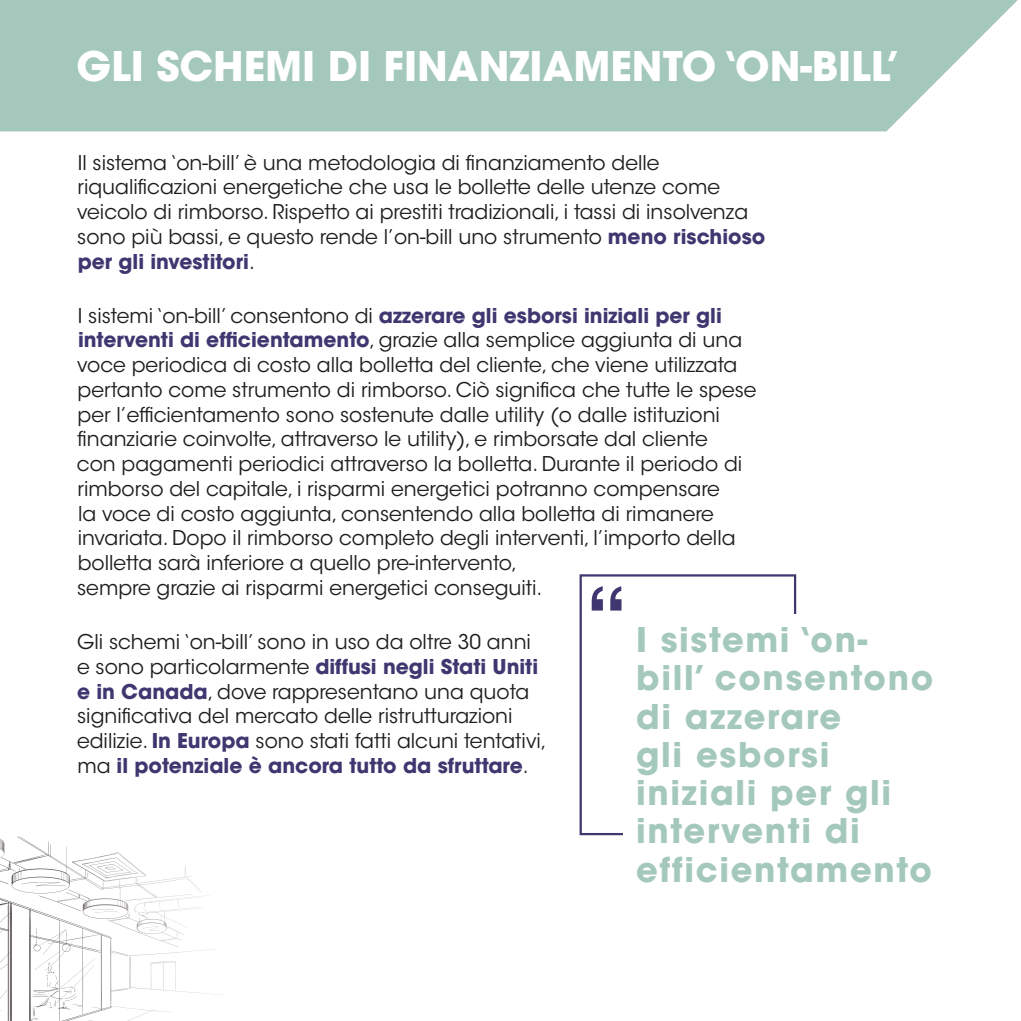
<style>
.page{position:relative;width:1021px;height:1021px;background:#fff}
.page>*{position:absolute;margin:0;border:0;box-sizing:border-box;transform-origin:0 0}
.t1{font:700 40.5px "ITC Avant Garde Std";color:#fff}
.t2{font:700 33.75px/38.2px "ITC Avant Garde Std";letter-spacing:.05em;color:#a4c8bb}
.t3{font:20.25px/24.8px "ITC Avant Garde Std";color:#1d1d1b}
.s1{font-weight:700;color:#3e3770}
</style>
<div class="page">
<svg style="left:0;top:836px;width:216px;height:184px"></svg>
<div style="left:0;top:0;width:1017px;height:131px;background:#a4c8bb"></div>
<div style="left:579px;top:574px;width:217px;height:261px;border:2px solid #3e3770"></div>
<div style="left:622px;top:614px;width:336px;height:322px;background:#fff"></div>
<svg style="left:591px;top:586px;width:30px;height:24px"></svg>
<h1 class="t1" style="left:76px;top:40px;width:826px">GLI SCHEMI DI FINANZIAMENTO ‘ON-BILL’</h1>
<p class="t3" style="left:77px;top:150px;width:689px">Il sistema ‘on-bill’ è una metodologia di finanziamento delle riqualificazioni energetiche che usa le bollette delle utenze come veicolo di rimborso. Rispetto ai prestiti tradizionali, i tassi di insolvenza sono più bassi, e questo rende l’on-bill uno strumento <span class="s1">meno rischioso per gli investitori</span>.</p>
<p class="t3" style="left:77px;top:303px;width:681px">I sistemi ‘on-bill’ consentono di <span class="s1">azzerare gli esborsi iniziali per gli interventi di efficientamento</span>, grazie alla semplice aggiunta di una voce periodica di costo alla bolletta del cliente, che viene utilizzata pertanto come strumento di rimborso. Ciò significa che tutte le spese per l’efficientamento sono sostenute dalle utility (o dalle istituzioni finanziarie coinvolte, attraverso le utility), e rimborsate dal cliente<br>con pagamenti periodici attraverso la bolletta. Durante il periodo di rimborso del capitale, i risparmi energetici potranno compensare<br>la voce di costo aggiunta, consentendo alla bolletta di rimanere invariata. Dopo il rimborso completo degli interventi, l’importo della bolletta sarà inferiore a quello pre-intervento,<br>sempre grazie ai risparmi energetici conseguiti.</p>
<p class="t3" style="left:77px;top:629px;width:471px">Gli schemi ‘on-bill’ sono in uso da oltre 30 anni e sono particolarmente <span class="s1">diffusi negli Stati Uniti e in Canada</span>, dove rappresentano una quota significativa del mercato delle ristrutturazioni edilizie. <span class="s1">In Europa</span> sono stati fatti alcuni tentativi, ma <span class="s1">il potenziale è ancora tutto da sfruttare</span>.</p>
<h2 class="t2" style="left:636px;top:620px;width:299px">I sistemi ‘on&shy;bill’ consentono di azzerare<br>gli esborsi iniziali per gli interventi di efficientamento</h2>
</div>
